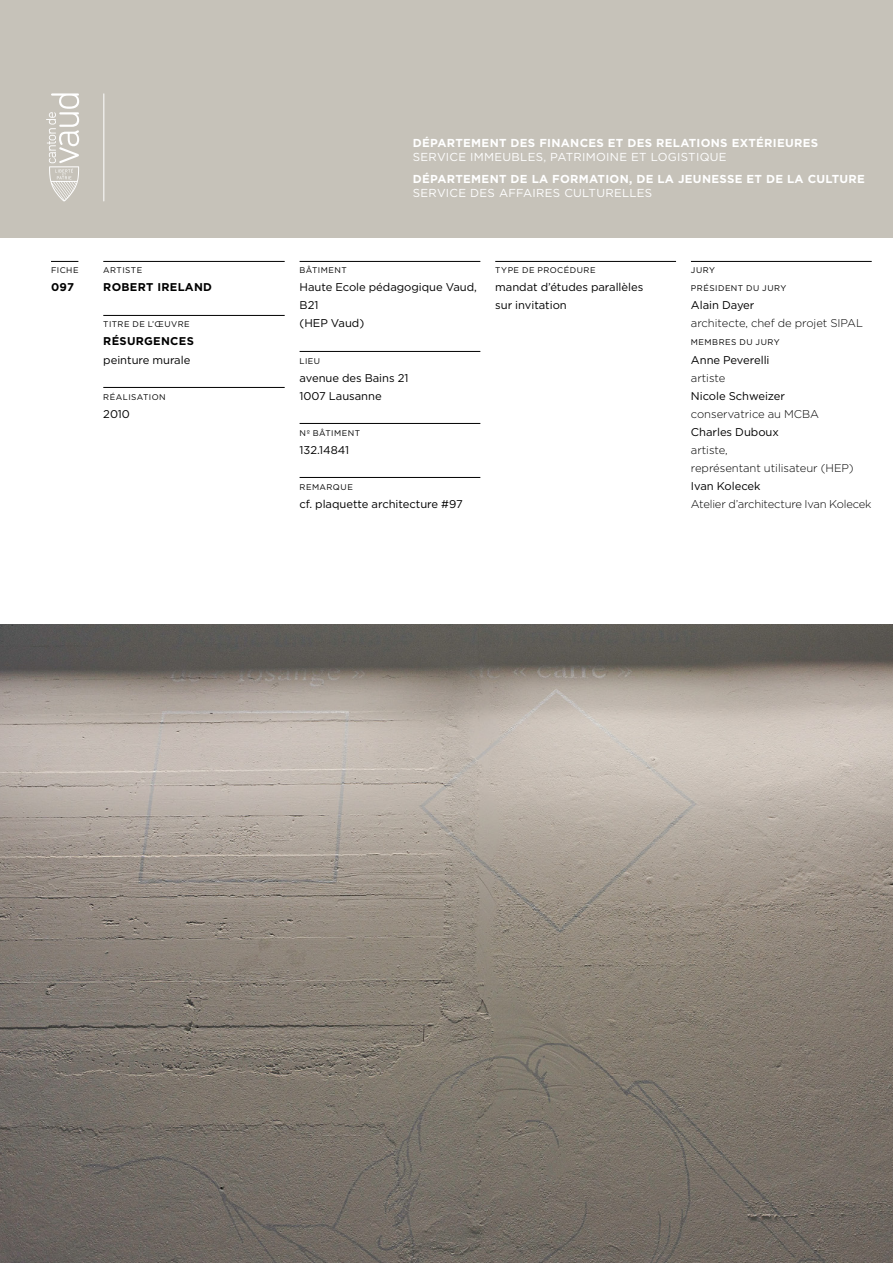
<style>
.page{position:relative;width:893px;height:1263px;background:#fff}
.page>*{position:absolute;margin:0;border:0;box-sizing:border-box;transform-origin:0 0}
.t1{font:700 11.55px "Gotham";letter-spacing:.025em;color:#fff}
.t2{font:11.55px "Gotham";letter-spacing:.025em;color:#fff}
.t3{font:11.25px/18px "Gotham";letter-spacing:-.005em;color:#000}
.t4{font:300 11.25px/18px "Gotham";letter-spacing:-.005em;color:#000}
.t5{font:700 11.25px "Gotham";letter-spacing:.025em;color:#000}
.t6{font:8.25px/18px "Gotham";letter-spacing:.055em;color:#000}
</style>
<div class="page">
<img style="left:0;top:625px;width:893px;height:638px">
<hr style="left:103px;top:261px;width:182px;height:1px;background:#000">
<hr style="left:103px;top:315px;width:182px;height:1px;background:#000">
<hr style="left:103px;top:387px;width:182px;height:1px;background:#000">
<hr style="left:300px;top:261px;width:180px;height:1px;background:#000">
<hr style="left:300px;top:351px;width:180px;height:1px;background:#000">
<hr style="left:300px;top:423px;width:180px;height:1px;background:#000">
<hr style="left:300px;top:477px;width:180px;height:1px;background:#000">
<hr style="left:495px;top:261px;width:181px;height:1px;background:#000">
<svg style="left:51px;top:261px;width:27px;height:1px"></svg>
<hr style="left:691px;top:261px;width:181px;height:1px;background:#000">
<div style="left:0;top:0;width:893px;height:237px;background:#c6c2b9"></div>
<svg style="left:46px;top:93px;width:33px;height:108px"></svg>
<hr style="left:103px;top:93px;width:1px;height:108px;background:#fff">
<p class="t6" style="left:51px;top:261px;width:29px">FICHE</p>
<p class="t5" style="left:51px;top:280px;width:25px">097</p>
<p class="t6" style="left:103px;top:261px;width:40px">ARTISTE</p>
<p class="t5" style="left:103px;top:280px;width:110px">ROBERT IRELAND</p>
<p class="t6" style="left:103px;top:315px;width:88px">TITRE DE L’ŒUVRE</p>
<p class="t5" style="left:103px;top:334px;width:92px">RÉSURGENCES</p>
<p class="t3" style="left:103px;top:350px;width:89px">peinture murale</p>
<p class="t6" style="left:103px;top:387px;width:64px">RÉALISATION</p>
<p class="t3" style="left:103px;top:404px;width:28px">2010</p>
<p class="t1" style="left:413px;top:135px;width:407px">DÉPARTEMENT DES FINANCES ET DES RELATIONS EXTÉRIEURES</p>
<p class="t2" style="left:413px;top:149px;width:315px">SERVICE IMMEUBLES, PATRIMOINE ET LOGISTIQUE</p>
<p class="t1" style="left:413px;top:171px;width:454px">DÉPARTEMENT DE LA FORMATION, DE LA JEUNESSE ET DE LA CULTURE</p>
<p class="t2" style="left:413px;top:185px;width:241px">SERVICE DES AFFAIRES CULTURELLES</p>
<p class="t6" style="left:300px;top:261px;width:49px">BÂTIMENT</p>
<p class="t3" style="left:300px;top:278px;width:179px">Haute Ecole pédagogique Vaud,<br>B21<br>(HEP Vaud)</p>
<p class="t6" style="left:300px;top:351px;width:22px">LIEU</p>
<p class="t3" style="left:300px;top:368px;width:110px">avenue des Bains 21<br>1007 Lausanne</p>
<p class="t6" style="left:300px;top:423px;width:62px">Nº BÂTIMENT</p>
<p class="t3" style="left:300px;top:440px;width:51px">132.14841</p>
<p class="t6" style="left:300px;top:477px;width:55px">REMARQUE</p>
<p class="t3" style="left:300px;top:494px;width:165px">cf. plaquette architecture #97</p>
<p class="t6" style="left:495px;top:261px;width:102px">TYPE DE PROCÉDURE</p>
<p class="t3" style="left:495px;top:278px;width:150px">mandat d’études parallèles sur invitation</p>
<p class="t6" style="left:691px;top:261px;width:97px">JURY<br>PRÉSIDENT DU JURY</p>
<p class="t3" style="left:691px;top:296px;width:65px">Alain Dayer</p>
<p class="t4" style="left:691px;top:314px;width:174px">architecte, chef de projet SIPAL</p>
<p class="t6" style="left:691px;top:333px;width:90px">MEMBRES DU JURY</p>
<p class="t3" style="left:691px;top:350px;width:80px">Anne Peverelli</p>
<p class="t4" style="left:691px;top:368px;width:36px">artiste</p>
<p class="t3" style="left:691px;top:386px;width:96px">Nicole Schweizer</p>
<p class="t4" style="left:691px;top:404px;width:130px">conservatrice au MCBA</p>
<p class="t3" style="left:691px;top:422px;width:89px">Charles Duboux</p>
<p class="t4" style="left:691px;top:440px;width:164px">artiste,<br>représentant utilisateur (HEP)</p>
<p class="t3" style="left:691px;top:476px;width:71px">Ivan Kolecek</p>
<p class="t4" style="left:691px;top:494px;width:182px">Atelier d’architecture Ivan Kolecek</p>
</div>
